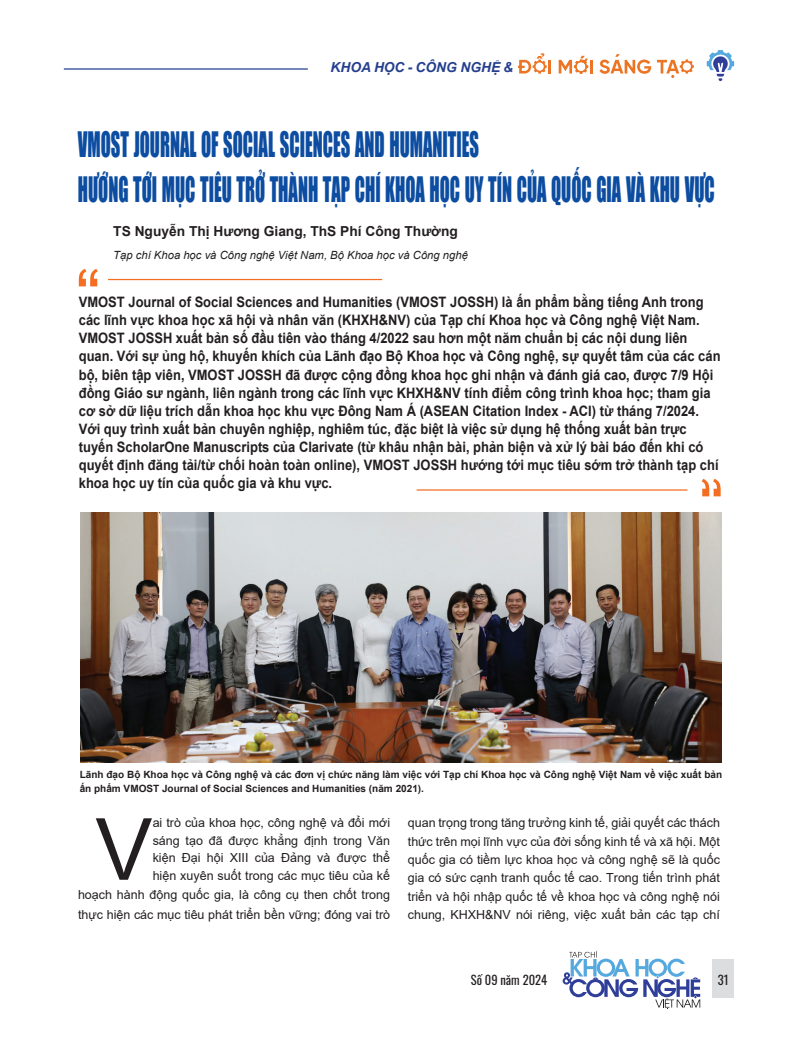
<style>
.page{position:relative;width:798px;height:1042px;background:#fff}
.page>*{position:absolute;margin:0;border:0;box-sizing:border-box;transform-origin:0 0}
.t1{font:85.88px "Arial";color:#231f20}
.t2{font:32.5px/45px "UTM Impact";color:#0d4da1;scale:.57 1}
.t3{font:700 14.38px/18.1px "Arial";color:#231f20;scale:.9 1}
.t4{font:700 13.75px "Arial";color:#231f20}
.t5{font:italic 700 13.75px "Arial";letter-spacing:.005em;color:#253f8e}
.t6{font:12.5px/18.4px "Arial";color:#231f20;text-align:justify}
.t7{font:12.5px "Oswald";color:#231f20}
.t8{font:italic 11.25px "Arial";color:#231f20}
.t9{font:700 10px/13.8px "Arial";color:#231f20}
</style>
<div class="page">
<svg style="left:706px;top:50px;width:27px;height:31px"></svg>
<hr style="left:64px;top:68px;width:244px;height:2px;background:#253f8e">
<hr style="left:548px;top:60px;width:3px;height:14px;background:#ec7525">
<svg style="left:518px;top:53px;width:28px;height:21px"></svg>
<hr style="left:589px;top:60px;width:3px;height:14px;background:#ec7525">
<svg style="left:558px;top:56px;width:30px;height:18px"></svg>
<svg style="left:599px;top:54px;width:94px;height:24px"></svg>
<div style="left:712px;top:958px;width:21px;height:39px;background:#dcdddf"></div>
<svg style="left:562px;top:951px;width:138px;height:58px"></svg>
<svg style="left:79px;top:269px;width:19px;height:17px"></svg>
<hr style="left:108px;top:279px;width:274px;height:1px;background:#f36e21">
<hr style="left:416px;top:489px;width:271px;height:2px;background:#f36e21">
<svg style="left:701px;top:479px;width:19px;height:17px"></svg>
<img style="left:80px;top:512px;width:641px;height:250px">
<p class="t5" style="left:330px;top:58px;width:184px">KHOA HỌC - CÔNG NGHỆ &amp;</p>
<h2 class="t2" style="left:78px;top:120px;width:1118px">VMOST JOURNAL OF SOCIAL SCIENCES AND HUMANITIES<br>HƯỚNG TỚI MỤC TIÊU TRỞ THÀNH TẠP CHÍ KHOA HỌC UY TÍN CỦA QUỐC GIA VÀ KHU VỰC</h2>
<p class="t4" style="left:113px;top:221px;width:346px">TS Nguyễn Thị Hương Giang, ThS Phí Công Thường</p>
<p class="t8" style="left:113px;top:248px;width:356px">Tạp chí Khoa học và Công nghệ Việt Nam, Bộ Khoa học và Công nghệ</p>
<p class="t3" style="left:79px;top:293px;width:714px">VMOST Journal of Social Sciences and Humanities (VMOST JOSSH) là ấn phẩm bằng tiếng Anh trong các lĩnh vực khoa học xã hội và nhân văn (KHXH&amp;NV) của Tạp chí Khoa học và Công nghệ Việt Nam.<br>VMOST JOSSH xuất bản số đầu tiên vào tháng 4/2022 sau hơn một năm chuẩn bị các nội dung liên quan. Với sự ủng hộ, khuyến khích của Lãnh đạo Bộ Khoa học và Công nghệ, sự quyết tâm của các cán bộ, biên tập viên, VMOST JOSSH đã được cộng đồng khoa học ghi nhận và đánh giá cao, được 7/9 Hội đồng Giáo sư ngành, liên ngành trong các lĩnh vực KHXH&amp;NV tính điểm công trình khoa học; tham gia cơ sở dữ liệu trích dẫn khoa học khu vực Đông Nam Á (ASEAN Citation Index - ACI) từ tháng 7/2024.<br>Với quy trình xuất bản chuyên nghiệp, nghiêm túc, đặc biệt là việc sử dụng hệ thống xuất bản trực tuyến ScholarOne Manuscripts của Clarivate (từ khâu nhận bài, phản biện và xử lý bài báo đến khi có quyết định đăng tải/từ chối hoàn toàn online), VMOST JOSSH hướng tới mục tiêu sớm trở thành tạp chí khoa học uy tín của quốc gia và khu vực.</p>
<p class="t9" style="left:80px;top:768px;width:643px">Lãnh đạo Bộ Khoa học và Công nghệ và các đơn vị chức năng làm việc với Tạp chí Khoa học và Công nghệ Việt Nam về việc xuất bản ấn phẩm VMOST Journal of Social Sciences and Humanities (năm 2021).</p>
<h1 class="t1" style="left:95px;top:790px;width:59px">V</h1>
<p class="t6" style="left:153px;top:814px;width:239px;line-height:17.5px">ai trò của khoa học, công nghệ và đổi mới sáng tạo đã được khẳng định trong Văn kiện Đại hội XIII của Đảng và được thể hiện xuyên suốt trong các mục tiêu của kế</p>
<p class="t6" style="left:78px;top:885px;width:313px;line-height:19.6px">hoạch hành động quốc gia, là công cụ then chốt trong thực hiện các mục tiêu phát triển bền vững; đóng vai trò</p>
<p class="t6" style="left:407px;top:813px;width:313px">quan trọng trong tăng trưởng kinh tế, giải quyết các thách thức trên mọi lĩnh vực của đời sống kinh tế và xã hội. Một quốc gia có tiềm lực khoa học và công nghệ sẽ là quốc gia có sức cạnh tranh quốc tế cao. Trong tiến trình phát triển và hội nhập quốc tế về khoa học và công nghệ nói chung, KHXH&amp;NV nói riêng, việc xuất bản các tạp chí</p>
<p class="t7" style="left:470px;top:968px;width:78px">Số 09 năm 2024</p>
<p class="t7" style="left:717px;top:968px;width:12px">31</p>
</div>
